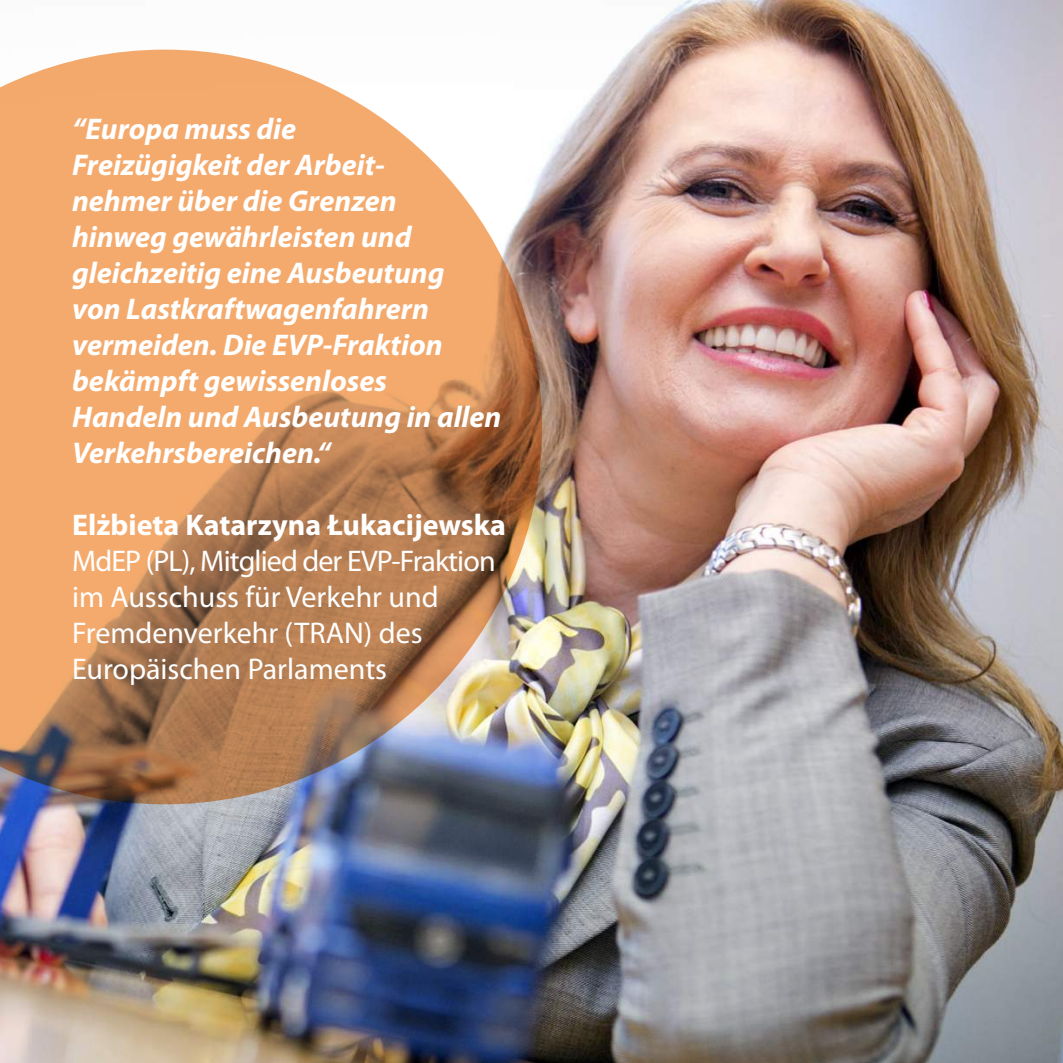
<style>
.page{position:relative;width:1063px;height:1063px;background:#fff}
.page>*{position:absolute;margin:0;border:0;box-sizing:border-box;transform-origin:0 0}
.t1{font:italic 700 30px/36px "Myriad Pro";color:#fff}
.t2{font:30px/36px "Myriad Pro";color:#fff}
.t3{font:700 30px "Myriad Pro";color:#fff}
</style>
<div class="page">
<img style="left:0;top:0;width:1063px;height:1063px">
<img style="left:0;top:50px;width:542px;height:754px">
<p class="t1" style="left:72px;top:110px;width:431px">“Europa muss die<br>Freizügigkeit der Arbeit-<br>nehmer über die Grenzen<br>hinweg gewährleisten und gleichzeitig eine Ausbeutung<br>von Lastkraftwagenfahrern vermeiden. Die EVP-Fraktion bekämpft gewissenloses<br>Handeln und Ausbeutung in allen<br>Verkehrsbereichen.“</p>
<p class="t3" style="left:72px;top:506px;width:435px">Elżbieta Katarzyna Łukacijewska</p>
<p class="t2" style="left:72px;top:543px;width:425px">MdEP (PL), Mitglied der EVP-Fraktion im Ausschuss für Verkehr und<br>Fremdenverkehr (TRAN) des<br>Europäischen Parlaments</p>
</div>
